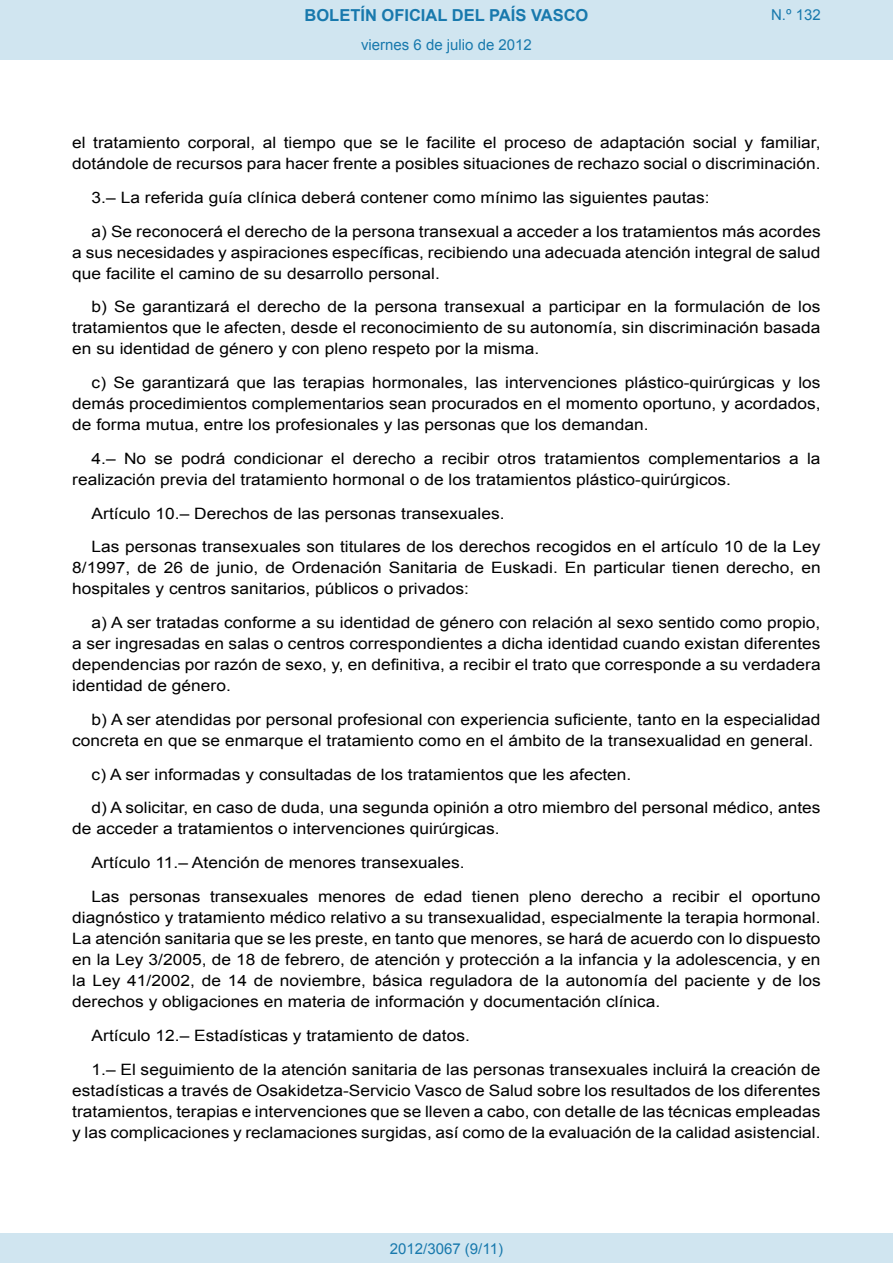
<style>
.page{position:relative;width:893px;height:1263px;background:#fff}
.page>*{position:absolute;margin:0;border:0;box-sizing:border-box;transform-origin:0 0}
.t1{font:700 16.5px "Arial";color:#1879ad}
.BOPVDetalle{font:15.6px/21px "Arial";color:#000;text-align:justify;scale:1.11 1}
.Paginacion_Centro{font:15px "Arial";color:#1879ad}
</style>
<div class="page">
<div style="left:0;top:0;width:893px;height:60px;background:#d0e5f0"></div>
<div style="left:0;top:1233px;width:893px;height:30px;background:#d0e5f0"></div>
<p class="t1" style="left:305px;top:4px;width:285px">BOLETÍN OFICIAL DEL PAÍS VASCO</p>
<p class="Paginacion_Centro" style="left:361px;top:35px;width:172px">viernes 6 de julio de 2012</p>
<p class="Paginacion_Centro" style="left:771px;top:5px;width:51px">N.º 132</p>
<p class="BOPVDetalle" style="left:72px;top:132px;width:676px">el tratamiento corporal, al tiempo que se le facilite el proceso de adaptación social y familiar, dotándole de recursos para hacer frente a posibles situaciones de rechazo social o discriminación.</p>
<p class="BOPVDetalle" style="left:92px;top:187px;width:558px">3.– La referida guía clínica deberá contener como mínimo las siguientes pautas:</p>
<p class="BOPVDetalle" style="left:72px;top:221px;width:676px;text-indent:19px">a) Se reconocerá el derecho de la persona transexual a acceder a los tratamientos más acordes a sus necesidades y aspiraciones específicas, recibiendo una adecuada atención integral de salud que facilite el camino de su desarrollo personal.</p>
<p class="BOPVDetalle" style="left:72px;top:297px;width:676px;text-indent:19px">b) Se garantizará el derecho de la persona transexual a participar en la formulación de los tratamientos que le afecten, desde el reconocimiento de su autonomía, sin discriminación basada en su identidad de género y con pleno respeto por la misma.</p>
<p class="BOPVDetalle" style="left:72px;top:372px;width:676px;text-indent:19px">c) Se garantizará que las terapias hormonales, las intervenciones plástico-quirúrgicas y los demás procedimientos complementarios sean procurados en el momento oportuno, y acordados, de forma mutua, entre los profesionales y las personas que los demandan.</p>
<p class="BOPVDetalle" style="left:72px;top:448px;width:676px;text-indent:19px">4.– No se podrá condicionar el derecho a recibir otros tratamientos complementarios a la realización previa del tratamiento hormonal o de los tratamientos plástico-quirúrgicos.</p>
<p class="BOPVDetalle" style="left:92px;top:503px;width:374px">Artículo 10.– Derechos de las personas transexuales.</p>
<p class="BOPVDetalle" style="left:72px;top:537px;width:676px;text-indent:19px">Las personas transexuales son titulares de los derechos recogidos en el artículo 10 de la Ley 8/1997, de 26 de junio, de Ordenación Sanitaria de Euskadi. En particular tienen derecho, en hospitales y centros sanitarios, públicos o privados:</p>
<p class="BOPVDetalle" style="left:72px;top:612px;width:676px;text-indent:19px">a) A ser tratadas conforme a su identidad de género con relación al sexo sentido como propio, a ser ingresadas en salas o centros correspondientes a dicha identidad cuando existan diferentes dependencias por razón de sexo, y, en definitiva, a recibir el trato que corresponde a su verdadera identidad de género.</p>
<p class="BOPVDetalle" style="left:72px;top:709px;width:676px;text-indent:19px">b) A ser atendidas por personal profesional con experiencia suficiente, tanto en la especialidad concreta en que se enmarque el tratamiento como en el ámbito de la transexualidad en general.</p>
<p class="BOPVDetalle" style="left:92px;top:764px;width:488px">c) A ser informadas y consultadas de los tratamientos que les afecten.</p>
<p class="BOPVDetalle" style="left:72px;top:798px;width:676px;text-indent:19px">d) A solicitar, en caso de duda, una segunda opinión a otro miembro del personal médico, antes de acceder a tratamientos o intervenciones quirúrgicas.</p>
<p class="BOPVDetalle" style="left:92px;top:852px;width:338px">Artículo 11.– Atención de menores transexuales.</p>
<p class="BOPVDetalle" style="left:72px;top:886px;width:676px;text-indent:19px">Las personas transexuales menores de edad tienen pleno derecho a recibir el oportuno diagnóstico y tratamiento médico relativo a su transexualidad, especialmente la terapia hormonal.<br>La atención sanitaria que se les preste, en tanto que menores, se hará de acuerdo con lo dispuesto en la Ley 3/2005, de 18 de febrero, de atención y protección a la infancia y la adolescencia, y en la Ley 41/2002, de 14 de noviembre, básica reguladora de la autonomía del paciente y de los derechos y obligaciones en materia de información y documentación clínica.</p>
<p class="BOPVDetalle" style="left:92px;top:1025px;width:342px">Artículo 12.– Estadísticas y tratamiento de datos.</p>
<p class="BOPVDetalle" style="left:72px;top:1059px;width:676px;text-indent:19px">1.– El seguimiento de la atención sanitaria de las personas transexuales incluirá la creación de estadísticas a través de Osakidetza-Servicio Vasco de Salud sobre los resultados de los diferentes tratamientos, terapias e intervenciones que se lleven a cabo, con detalle de las técnicas empleadas y las complicaciones y reclamaciones surgidas, así como de la evaluación de la calidad asistencial.</p>
<p class="Paginacion_Centro" style="left:390px;top:1238px;width:115px">2012/3067 (9/11)</p>
</div>
